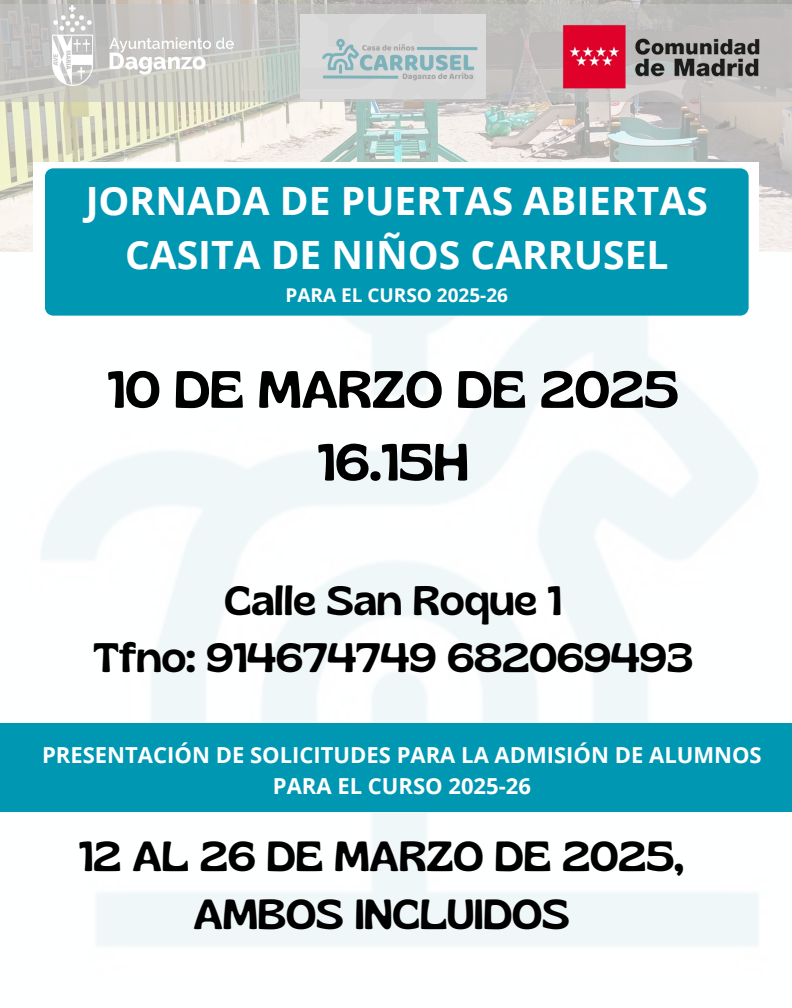
<style>
.page{position:relative;width:792px;height:1008px;background:#fff}
.page>*{position:absolute;margin:0;border:0;box-sizing:border-box;transform-origin:0 0}
.t1{font:52px/72.8px "Gliker";color:#000;text-align:center}
.t2{font:42px/58.5px "Gliker";color:#000;text-align:center}
.t3{font:41px/57px "Gliker";color:#000;text-align:center}
.t4{font:700 39px/54px "Open Sans";color:#fff;text-align:center}
.t5{font:700 22px "Open Sans";color:#fff}
.t6{font:700 19px "Open Sans";color:#fff}
</style>
<div class="page">
<img style="left:0;top:251px;width:792px;height:695px">
<img style="left:0;top:0;width:792px;height:251px">
<div style="left:33px;top:162px;width:726px;height:89px;background:#fff"></div>
<div style="left:45px;top:168px;width:703px;height:148px;background:#0097b2"></div>
<div style="left:0;top:724px;width:792px;height:88px;background:#0097b2"></div>
<svg style="left:0;top:4px;width:792px;height:97px;background:#c7c9c7"></svg>
<img style="left:52px;top:6px;width:182px;height:79px">
<img style="left:556px;top:17px;width:206px;height:81px">
<p class="t4" style="left:86px;top:173px;width:624px">JORNADA DE PUERTAS ABIERTAS<br>CASITA DE NIÑOS CARRUSEL</p>
<p class="t6" style="left:285px;top:281px;width:224px">PARA EL CURSO 2025-26</p>
<p class="t1" style="left:108px;top:352px;width:573px">10 DE MARZO DE 2025<br>16.15H</p>
<p class="t3" style="left:93px;top:571px;width:601px">Calle San Roque 1<br>Tfno: 914674749 682069493</p>
<p class="t5" style="left:42px;top:739px;width:721px">PRESENTACIÓN DE SOLICITUDES PARA LA ADMISIÓN DE ALUMNOS</p>
<p class="t5" style="left:273px;top:770px;width:260px">PARA EL CURSO 2025-26</p>
<h2 class="t2" style="left:79px;top:826px;width:606px">12 AL 26 DE MARZO DE 2025,<br>AMBOS INCLUIDOS</h2>
</div>
